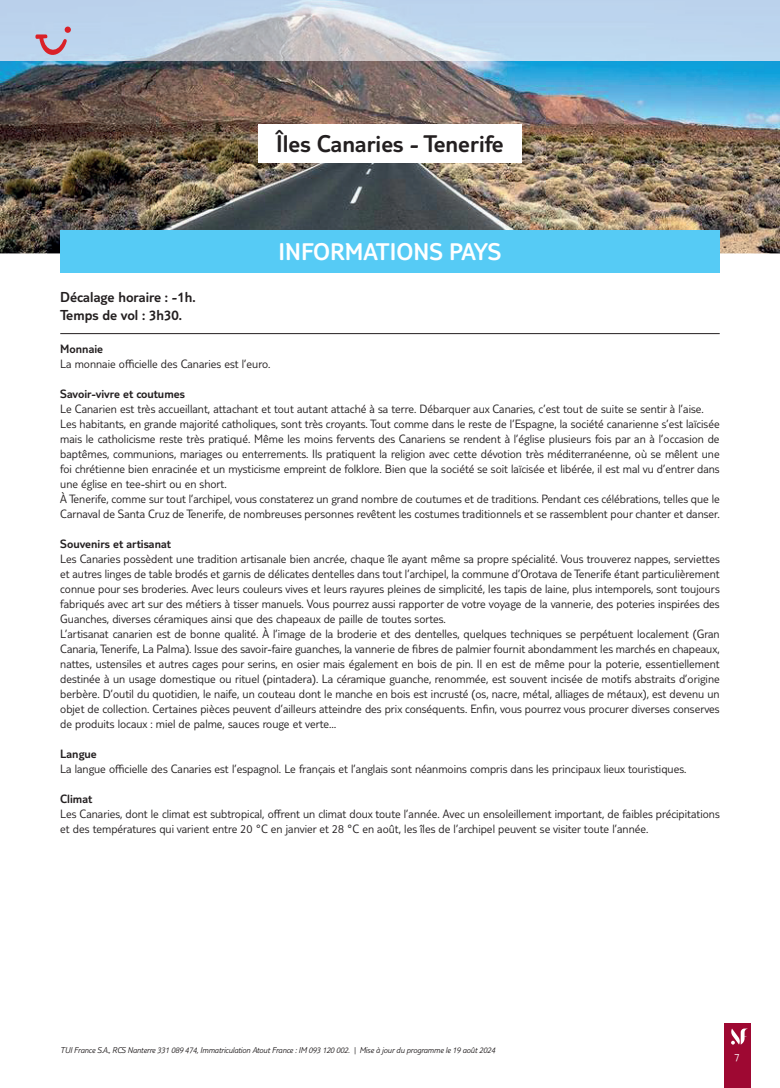
<style>
.page{position:relative;width:780px;height:1088px;background:#fff}
.page>*{position:absolute;margin:0;border:0;box-sizing:border-box;transform-origin:0 0}
.t1{font:300 25px "TUI Type";color:#231f20}
.t2{font:300 25px "TUI Type";color:#fff}
.t3{font:300 15px/18px "TUI Type";color:#231f20}
.t4{font:300 12.5px/15px "TUI Type";color:#231f20}
.t5{font:300 12.5px "TUI Type";color:#231f20}
.t6{font:300 11.25px "TUI Type";color:#fff}
.t7{font:italic 300 8.75px "TUI Type";letter-spacing:-.02em;color:#231f20}
</style>
<div class="page">
<div style="left:724px;top:1023px;width:26px;height:65px;background:#9e0832"></div>
<svg style="left:731px;top:1028px;width:17px;height:16px"></svg>
<img style="left:0;top:60px;width:780px;height:193px">
<img style="left:0;top:0;width:780px;height:60px">
<div style="left:258px;top:124px;width:263px;height:39px;background:#fff"></div>
<hr style="left:60px;top:333px;width:659px;height:1px;background:#231f20">
<div style="left:60px;top:230px;width:659px;height:43px;background:#56cbf5"></div>
<svg style="left:35px;top:27px;width:36px;height:33px"></svg>
<h1 class="t1" style="left:276px;top:129px;width:229px">Îles Canaries - Tenerife</h1>
<h1 class="t2" style="left:278px;top:237px;width:225px">INFORMATIONS PAYS</h1>
<p class="t3" style="left:60px;top:288px;width:137px">Décalage horaire : -1h.<br>Temps de vol : 3h30.</p>
<p class="t5" style="left:60px;top:341px;width:44px">Monnaie</p>
<p class="t4" style="left:60px;top:356px;width:212px">La monnaie officielle des Canaries est l’euro.</p>
<p class="t5" style="left:60px;top:386px;width:126px">Savoir-vivre et coutumes</p>
<p class="t4" style="left:60px;top:401px;width:661px">Le Canarien est très accueillant, attachant et tout autant attaché à sa terre. Débarquer aux Canaries, c’est tout de suite se sentir à l’aise.<br>Les habitants, en grande majorité catholiques, sont très croyants. Tout comme dans le reste de l’Espagne, la société canarienne s’est laïcisée mais le catholicisme reste très pratiqué. Même les moins fervents des Canariens se rendent à l’église plusieurs fois par an à l’occasion de baptêmes, communions, mariages ou enterrements. Ils pratiquent la religion avec cette dévotion très méditerranéenne, où se mêlent une foi chrétienne bien enracinée et un mysticisme empreint de folklore. Bien que la société se soit laïcisée et libérée, il est mal vu d’entrer dans une église en tee-shirt ou en short.<br>À Tenerife, comme sur tout l’archipel, vous constaterez un grand nombre de coutumes et de traditions. Pendant ces célébrations, telles que le Carnaval de Santa Cruz de Tenerife, de nombreuses personnes revêtent les costumes traditionnels et se rassemblent pour chanter et danser.</p>
<p class="t5" style="left:60px;top:536px;width:112px">Souvenirs et artisanat</p>
<p class="t4" style="left:60px;top:551px;width:661px">Les Canaries possèdent une tradition artisanale bien ancrée, chaque île ayant même sa propre spécialité. Vous trouverez nappes, serviettes et autres linges de table brodés et garnis de délicates dentelles dans tout l’archipel, la commune d’Orotava de Tenerife étant particulièrement connue pour ses broderies. Avec leurs couleurs vives et leurs rayures pleines de simplicité, les tapis de laine, plus intemporels, sont toujours fabriqués avec art sur des métiers à tisser manuels. Vous pourrez aussi rapporter de votre voyage de la vannerie, des poteries inspirées des Guanches, diverses céramiques ainsi que des chapeaux de paille de toutes sortes.<br>L’artisanat canarien est de bonne qualité. À l’image de la broderie et des dentelles, quelques techniques se perpétuent localement (Gran Canaria, Tenerife, La Palma). Issue des savoir-faire guanches, la vannerie de fibres de palmier fournit abondamment les marchés en chapeaux, nattes, ustensiles et autres cages pour serins, en osier mais également en bois de pin. Il en est de même pour la poterie, essentiellement destinée à un usage domestique ou rituel (pintadera). La céramique guanche, renommée, est souvent incisée de motifs abstraits d’origine berbère. D’outil du quotidien, le naife, un couteau dont le manche en bois est incrusté (os, nacre, métal, alliages de métaux), est devenu un objet de collection. Certaines pièces peuvent d’ailleurs atteindre des prix conséquents. Enfin, vous pourrez vous procurer diverses conserves de produits locaux : miel de palme, sauces rouge et verte…</p>
<p class="t5" style="left:60px;top:746px;width:38px">Langue</p>
<p class="t4" style="left:60px;top:761px;width:627px">La langue officielle des Canaries est l’espagnol. Le français et l’anglais sont néanmoins compris dans les principaux lieux touristiques.</p>
<p class="t5" style="left:60px;top:791px;width:33px">Climat</p>
<p class="t4" style="left:60px;top:806px;width:661px">Les Canaries, dont le climat est subtropical, offrent un climat doux toute l’année. Avec un ensoleillement important, de faibles précipitations et des températures qui varient entre 20 °C en janvier et 28 °C en août, les îles de l’archipel peuvent se visiter toute l’année.</p>
<p class="t7" style="left:60px;top:1045px;width:436px">TUI France S.A., RCS Nanterre 331 089 474, Immatriculation Atout France : IM 093 120 002. | Mise à jour du programme le 19 août 2024</p>
<p class="t6" style="left:734px;top:1050px;width:7px">7</p>
</div>
